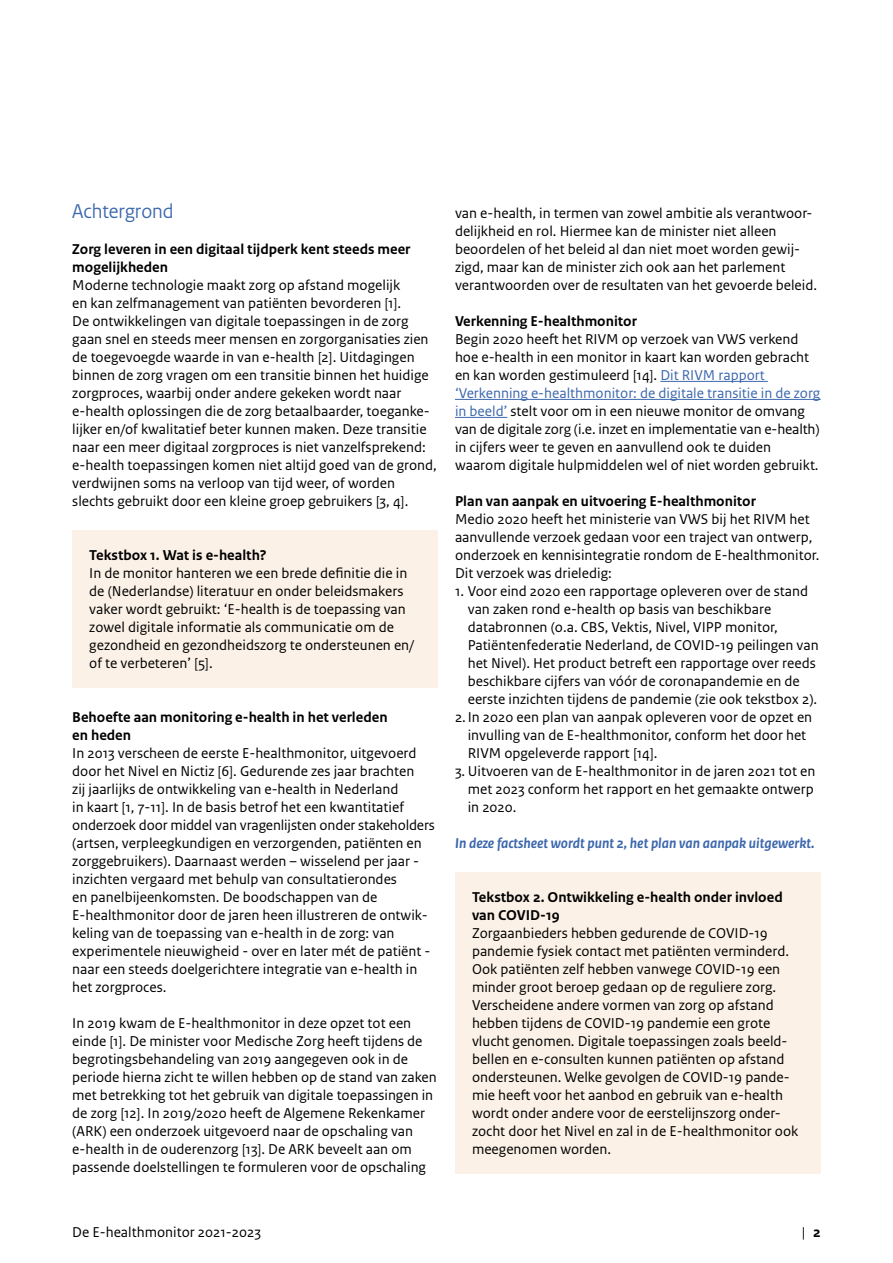
<style>
.page{position:relative;width:893px;height:1263px;background:#fff}
.page>*{position:absolute;margin:0;border:0;box-sizing:border-box;transform-origin:0 0}
.H2_-_05_RIVM_Paragra{font:21px "Rijksoverheid Sans Heading";color:#3c67ad}
._10_RIVM_Broodtekst{font:15px/18px "Rijksoverheid Sans Text";color:#000}
.Broodtekst_kader{font:15px/18px "Rijksoverheid Sans Text";color:#000}
.H3_-_08_RIVM_Tussenk{font:700 15px/18px "Rijksoverheid Sans Text";color:#000}
.H3_-_Tussenkop_kader{font:700 15px/18px "Rijksoverheid Sans Text";color:#000}
._10_RIVM_Broodtekst-2{font:italic 700 15px "Rijksoverheid Sans Text";color:#3c67ad}
.s1{color:#3c67ad}
.s2{font-weight:700}
</style>
<div class="page">
<div style="left:72px;top:531px;width:366px;height:49px;background:#fbf1e6"></div>
<div style="left:72px;top:549px;width:366px;height:139px;background:#fbf1e6"></div>
<hr style="left:660px;top:381px;width:108px;height:1px;background:#3c67ad">
<hr style="left:455px;top:399px;width:366px;height:1px;background:#3c67ad">
<hr style="left:455px;top:417px;width:52px;height:1px;background:#3c67ad">
<div style="left:455px;top:873px;width:366px;height:67px;background:#fbf1e6"></div>
<div style="left:455px;top:909px;width:366px;height:265px;background:#fbf1e6"></div>
<h2 class="H2_-_05_RIVM_Paragra" style="left:72px;top:199px;width:103px">Achtergrond</h2>
<h3 class="H3_-_08_RIVM_Tussenk" style="left:72px;top:240px;width:340px">Zorg leveren in een digitaal tijdperk kent steeds meer mogelijkheden</h3>
<p class="_10_RIVM_Broodtekst" style="left:72px;top:276px;width:366px">Moderne technologie maakt zorg op afstand mogelijk<br>en kan zelfmanagement van patiënten bevorderen [1].<br>De ontwikkelingen van digitale toepassingen in de zorg gaan snel en steeds meer mensen en zorgorganisaties zien de toegevoegde waarde in van e-health [2]. Uitdagingen binnen de zorg vragen om een transitie binnen het huidige zorgproces, waarbij onder andere gekeken wordt naar e-health oplossingen die de zorg betaalbaarder, toeganke&shy;lijker en/of kwalitatief beter kunnen maken. Deze transitie naar een meer digitaal zorgproces is niet vanzelfsprekend: e-health toepassingen komen niet altijd goed van de grond, verdwijnen soms na verloop van tijd weer, of worden slechts gebruikt door een kleine groep gebruikers [3, 4].</p>
<h3 class="H3_-_Tussenkop_kader" style="left:89px;top:546px;width:179px">Tekstbox 1. Wat is e-health?</h3>
<p class="Broodtekst_kader" style="left:89px;top:564px;width:326px">In de monitor hanteren we een brede definitie die in de (Nederlandse) literatuur en onder beleidsmakers vaker wordt gebruikt: ‘E-health is de toepassing van zowel digitale informatie als communicatie om de gezondheid en gezondheidszorg te ondersteunen en/ of te verbeteren’ [5].</p>
<h3 class="H3_-_08_RIVM_Tussenk" style="left:72px;top:708px;width:317px">Behoefte aan monitoring e-health in het verleden en heden</h3>
<p class="_10_RIVM_Broodtekst" style="left:72px;top:744px;width:364px">In 2013 verscheen de eerste E-healthmonitor, uitgevoerd door het Nivel en Nictiz [6]. Gedurende zes jaar brachten<br>zij jaarlijks de ontwikkeling van e-health in Nederland<br>in kaart [1, 7-11]. In de basis betrof het een kwantitatief onderzoek door middel van vragenlijsten onder stakeholders (artsen, verpleegkundigen en verzorgenden, patiënten en zorggebruikers). Daarnaast werden – wisselend per jaar - inzichten vergaard met behulp van consultatierondes<br>en panelbijeenkomsten. De boodschappen van de E-healthmonitor door de jaren heen illustreren de ontwik&shy;keling van de toepassing van e-health in de zorg: van experimentele nieuwigheid - over en later mét de patiënt - naar een steeds doelgerichtere integratie van e-health in het zorgproces.</p>
<p class="_10_RIVM_Broodtekst" style="left:72px;top:1014px;width:366px">In 2019 kwam de E-healthmonitor in deze opzet tot een einde [1]. De minister voor Medische Zorg heeft tijdens de begrotingsbehandeling van 2019 aangegeven ook in de periode hierna zicht te willen hebben op de stand van zaken met betrekking tot het gebruik van digitale toepassingen in de zorg [12]. In 2019/2020 heeft de Algemene Rekenkamer (ARK) een onderzoek uitgevoerd naar de opschaling van e-health in de ouderenzorg [13]. De ARK beveelt aan om passende doelstellingen te formuleren voor de opschaling</p>
<p class="_10_RIVM_Broodtekst" style="left:455px;top:204px;width:364px">van e-health, in termen van zowel ambitie als verantwoor&shy;delijkheid en rol. Hiermee kan de minister niet alleen beoordelen of het beleid al dan niet moet worden gewij&shy;zigd, maar kan de minister zich ook aan het parlement verantwoorden over de resultaten van het gevoerde beleid.</p>
<h3 class="H3_-_08_RIVM_Tussenk" style="left:455px;top:312px;width:183px">Verkenning E-healthmonitor</h3>
<p class="_10_RIVM_Broodtekst" style="left:455px;top:330px;width:367px">Begin 2020 heeft het RIVM op verzoek van VWS verkend hoe e-health in een monitor in kaart kan worden gebracht en kan worden gestimuleerd [14]. <span class="s1">Dit RIVM rapport ‘Verkenning e-healthmonitor: de digitale transitie in de zorg in beeld’</span> stelt voor om in een nieuwe monitor de omvang van de digitale zorg (i.e. inzet en implementatie van e-health) in cijfers weer te geven en aanvullend ook te duiden waarom digitale hulpmiddelen wel of niet worden gebruikt.</p>
<h3 class="H3_-_08_RIVM_Tussenk" style="left:455px;top:492px;width:302px">Plan van aanpak en uitvoering E-healthmonitor</h3>
<p class="_10_RIVM_Broodtekst" style="left:455px;top:510px;width:366px">Medio 2020 heeft het ministerie van VWS bij het RIVM het aanvullende verzoek gedaan voor een traject van ontwerp, onderzoek en kennisintegratie rondom de E-healthmonitor.<br>Dit verzoek was drieledig:</p>
<p class="_10_RIVM_Broodtekst" style="left:468px;top:582px;width:353px;text-indent:-13px">1. Voor eind 2020 een rapportage opleveren over de stand van zaken rond e-health op basis van beschikbare databronnen (o.a. CBS, Vektis, Nivel, VIPP monitor, Patiëntenfederatie Nederland, de COVID-19 peilingen van het Nivel). Het product betreft een rapportage over reeds beschikbare cijfers van vóór de coronapandemie en de eerste inzichten tijdens de pandemie (zie ook tekstbox 2).</p>
<p class="_10_RIVM_Broodtekst" style="left:468px;top:708px;width:346px;text-indent:-13px">2.In 2020 een plan van aanpak opleveren voor de opzet en invulling van de E-healthmonitor, conform het door het<br>RIVM opgeleverde rapport [14].</p>
<p class="_10_RIVM_Broodtekst" style="left:468px;top:762px;width:349px;text-align:justify;text-indent:-13px">3. Uitvoeren van de E-healthmonitor in de jaren 2021 tot en met 2023 conform het rapport en het gemaakte ontwerp in 2020.</p>
<p class="_10_RIVM_Broodtekst-2" style="left:455px;top:834px;width:361px">In deze factsheet wordt punt 2, het plan van aanpak uitgewerkt.</p>
<h3 class="H3_-_Tussenkop_kader" style="left:472px;top:888px;width:312px">Tekstbox 2. Ontwikkeling e-health onder invloed van COVID-19</h3>
<p class="Broodtekst_kader" style="left:472px;top:924px;width:328px">Zorgaanbieders hebben gedurende de COVID-19 pandemie fysiek contact met patiënten verminderd.<br>Ook patiënten zelf hebben vanwege COVID-19 een minder groot beroep gedaan op de reguliere zorg.<br>Verscheidene andere vormen van zorg op afstand hebben tijdens de COVID-19 pandemie een grote vlucht genomen. Digitale toepassingen zoals beeld&shy;bellen en e-consulten kunnen patiënten op afstand ondersteunen. Welke gevolgen de COVID-19 pande&shy;mie heeft voor het aanbod en gebruik van e-health wordt onder andere voor de eerstelijnszorg onder&shy;zocht door het Nivel en zal in de E-healthmonitor ook meegenomen worden.</p>
<p class="_10_RIVM_Broodtekst" style="left:72px;top:1223px;width:190px">De E-healthmonitor 2021-2023</p>
<p class="_10_RIVM_Broodtekst" style="left:802px;top:1223px;width:20px">| <span class="s2">2</span></p>
</div>
